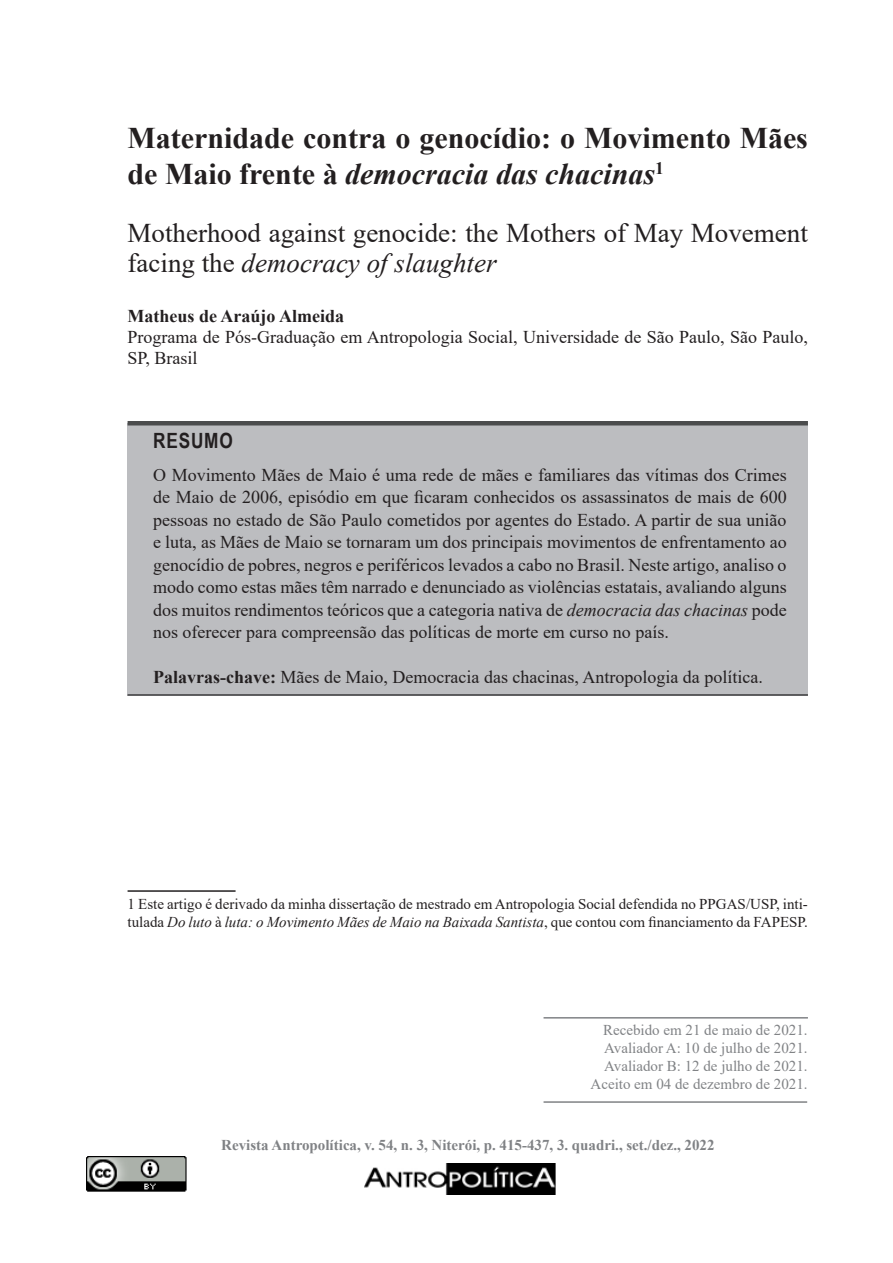
<style>
.page{position:relative;width:893px;height:1263px;background:#fff}
.page>*{position:absolute;margin:0;border:0;box-sizing:border-box;transform-origin:0 0}
.Tìtulo_do_artigo{font:700 30px/36px "Times New Roman";color:#231f20}
.Subtítulo_do_artigo{font:27px/30px "Times New Roman";color:#231f20}
.t1{font:700 21px "Arial Narrow";letter-spacing:.04em;color:#231f20}
.t2{font:18px/22.5px "Times New Roman";color:#231f20}
.t3{font:700 18px "Times New Roman";color:#231f20}
.t4{font:15px/18px "Times New Roman";color:#231f20}
.t5{font:15px "Times New Roman";color:#808285}
.t6{font:700 15px "Times New Roman";color:#808285}
.s1{font-style:italic}
.s2{font-weight:700}
</style>
<div class="page">
<img style="left:87px;top:1156px;width:100px;height:36px">
<img style="left:364px;top:1164px;width:192px;height:30px">
<div style="left:128px;top:423px;width:680px;height:273px;background:#bcbdc0"></div>
<hr style="left:128px;top:890px;width:108px;height:2px;background:#231f20">
<hr style="left:128px;top:421px;width:680px;height:4px;background:#4b4c4d">
<hr style="left:128px;top:694px;width:680px;height:2px;background:#3e3e3f">
<hr style="left:544px;top:1017px;width:264px;height:1px;background:#808285">
<hr style="left:544px;top:1101px;width:263px;height:2px;background:#808285">
<p class="Tìtulo_do_artigo" style="left:128px;top:119px;width:682px">Maternidade contra o genocídio: o Movimento Mães de Maio frente à <span class="s1">democracia das chacinas</span><sup>1</sup></p>
<p class="Subtítulo_do_artigo" style="left:128px;top:217px;width:682px">Motherhood against genocide: the Mothers of May Movement facing the <span class="s1">democracy of slaughter</span></p>
<p class="t3" style="left:128px;top:303px;width:218px">Matheus de Araújo Almeida</p>
<p class="t2" style="left:128px;top:326px;width:682px;line-height:21px">Programa de Pós-Graduação em Antropologia Social, Universidade de São Paulo, São Paulo,<br>SP, Brasil</p>
<p class="t1" style="left:153px;top:425px;width:81px">RESUMO</p>
<p class="t2" style="left:153px;top:463px;width:635px;text-align:justify">O Movimento Mães de Maio é uma rede de mães e familiares das vítimas dos Crimes de Maio de 2006, episódio em que ficaram conhecidos os assassinatos de mais de 600 pessoas no estado de São Paulo cometidos por agentes do Estado. A partir de sua união e luta, as Mães de Maio se tornaram um dos principais movimentos de enfrentamento ao genocídio de pobres, negros e periféricos levados a cabo no Brasil. Neste artigo, analiso o modo como estas mães têm narrado e denunciado as violências estatais, avaliando alguns dos muitos rendimentos teóricos que a categoria nativa de <span class="s1">democracia das chacinas</span> pode nos oferecer para compreensão das políticas de morte em curso no país.</p>
<p class="t2" style="left:153px;top:666px;width:611px"><span class="s2">Palavras-chave:</span> Mães de Maio, Democracia das chacinas, Antropologia da política.</p>
<p class="t4" style="left:128px;top:894px;width:682px">1 Este artigo é derivado da minha dissertação de mestrado em Antropologia Social defendida no PPGAS/USP, inti&shy;tulada <span class="s1">Do luto</span> à <span class="s1">luta: o Movimento Mães de Maio na Baixada Santista</span>, que contou com financiamento da FAPESP.</p>
<p class="t5" style="left:603px;top:1019px;width:206px">Recebido em 21 de maio de 2021.</p>
<p class="t5" style="left:604px;top:1037px;width:205px">Avaliador A: 10 de julho de 2021.</p>
<p class="t5" style="left:604px;top:1055px;width:205px">Avaliador B: 12 de julho de 2021.</p>
<p class="t5" style="left:590px;top:1073px;width:219px">Aceito em 04 de dezembro de 2021.</p>
<p class="t6" style="left:221px;top:1134px;width:495px">Revista Antropolítica, v. 54, n. 3, Niterói, p. 415-437, 3. quadri., set./dez., 2022</p>
</div>
